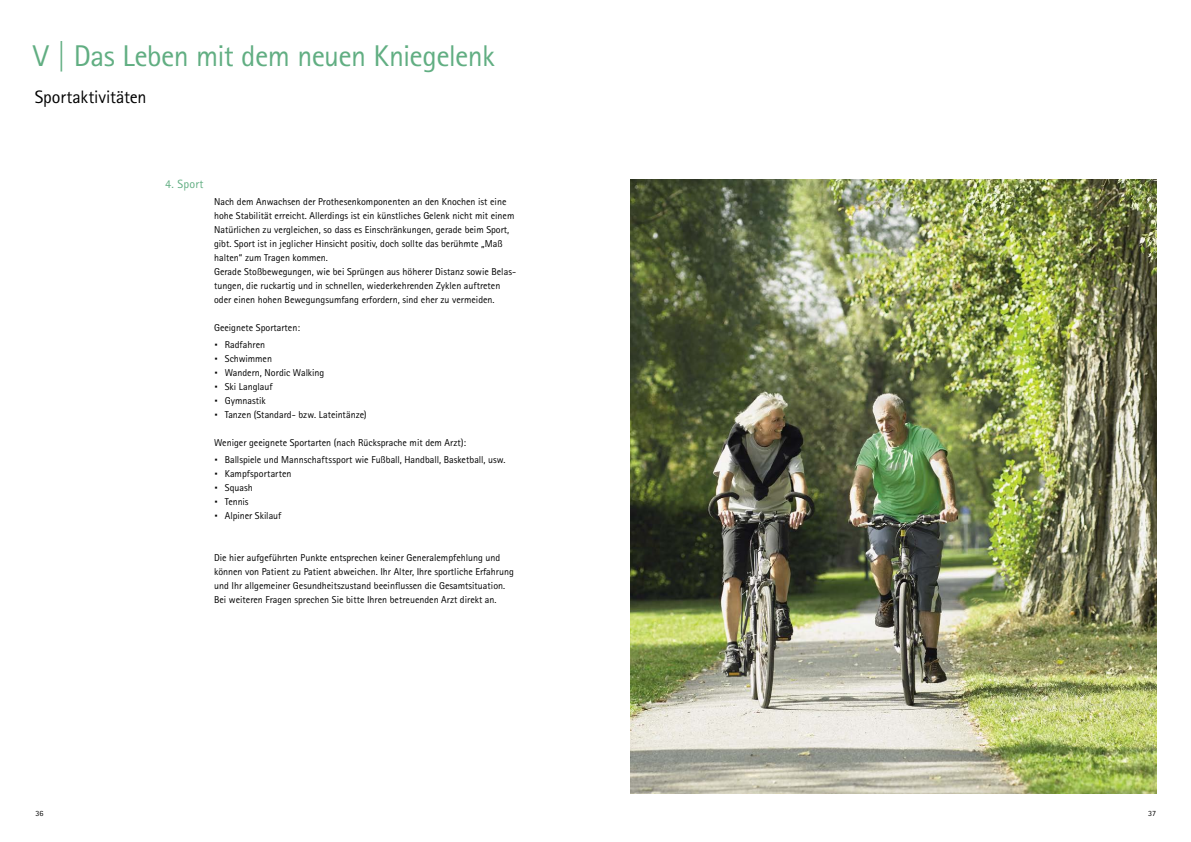
<style>
.page{position:relative;width:1191px;height:842px;background:#fff}
.page>*{position:absolute;margin:0;border:0;box-sizing:border-box;transform-origin:0 0}
.t1{font:30px "Rotis Sans Serif Pro";letter-spacing:-.025em;color:#61ae82}
.t2{font:18px "Rotis Sans Serif Pro";letter-spacing:-.01em;color:#000}
.t3{font:12px "Rotis Sans Serif Pro";letter-spacing:.02em;color:#61ae82}
.t4{font:10px/14px "Rotis Sans Serif Pro";color:#000}
.t5{font:8px "Rotis Sans Serif Pro";color:#000}
.s1{font-size:20px}
</style>
<div class="page">
<img style="left:631px;top:179px;width:525px;height:615px">
<h1 class="t1" style="left:33px;top:38px;width:463px">V | Das Leben mit dem neuen Kniegelenk</h1>
<h2 class="t2" style="left:35px;top:86px;width:113px">Sportaktivitäten</h2>
<p class="t3" style="left:165px;top:176px;width:40px">4. Sport</p>
<p class="t4" style="left:214px;top:195px;width:303px">Nach dem Anwachsen der Prothesenkomponenten an den Knochen ist eine hohe Stabilität erreicht. Allerdings ist ein künstliches Gelenk nicht mit einem Natürlichen zu vergleichen, so dass es Einschränkungen, gerade beim Sport, gibt. Sport ist in jeglicher Hinsicht positiv, doch sollte das berühmte „Maß halten“ zum Tragen kommen.<br>Gerade Stoßbewegungen, wie bei Sprüngen aus höherer Distanz sowie Belas&shy;tungen, die ruckartig und in schnellen, wiederkehrenden Zyklen auftreten oder einen hohen Bewegungsumfang erfordern, sind eher zu vermeiden.</p>
<p class="t4" style="left:214px;top:319px;width:87px;line-height:16.8px">Geeignete Sportarten: <span class="s1">·</span> Radfahren</p>
<p class="t4" style="left:214px;top:352px;width:154px"><span class="s1">·</span> Schwimmen<br><span class="s1">·</span> Wandern, Nordic Walking<br><span class="s1">·</span> Ski Langlauf<br><span class="s1">·</span> Gymnastik<br><span class="s1">·</span> Tanzen (Standard- bzw. Lateintänze)</p>
<p class="t4" style="left:214px;top:434px;width:293px;line-height:16.8px">Weniger geeignete Sportarten (nach Rücksprache mit dem Arzt):<br><span class="s1">·</span> Ballspiele und Mannschaftssport wie Fußball, Handball, Basketball, usw.</p>
<p class="t4" style="left:214px;top:466px;width:79px"><span class="s1">·</span> Kampfsportarten <span class="s1">·</span> Squash<br><span class="s1">·</span> Tennis<br><span class="s1">·</span> Alpiner Skilauf</p>
<p class="t4" style="left:214px;top:550px;width:301px">Die hier aufgeführten Punkte entsprechen keiner Generalempfehlung und können von Patient zu Patient abweichen. Ihr Alter, Ihre sportliche Erfahrung und Ihr allgemeiner Gesundheitszustand beeinflussen die Gesamtsituation.<br>Bei weiteren Fragen sprechen Sie bitte Ihren betreuenden Arzt direkt an.</p>
<p class="t5" style="left:35px;top:809px;width:9px">36</p>
<p class="t5" style="left:1148px;top:809px;width:9px">37</p>
</div>
